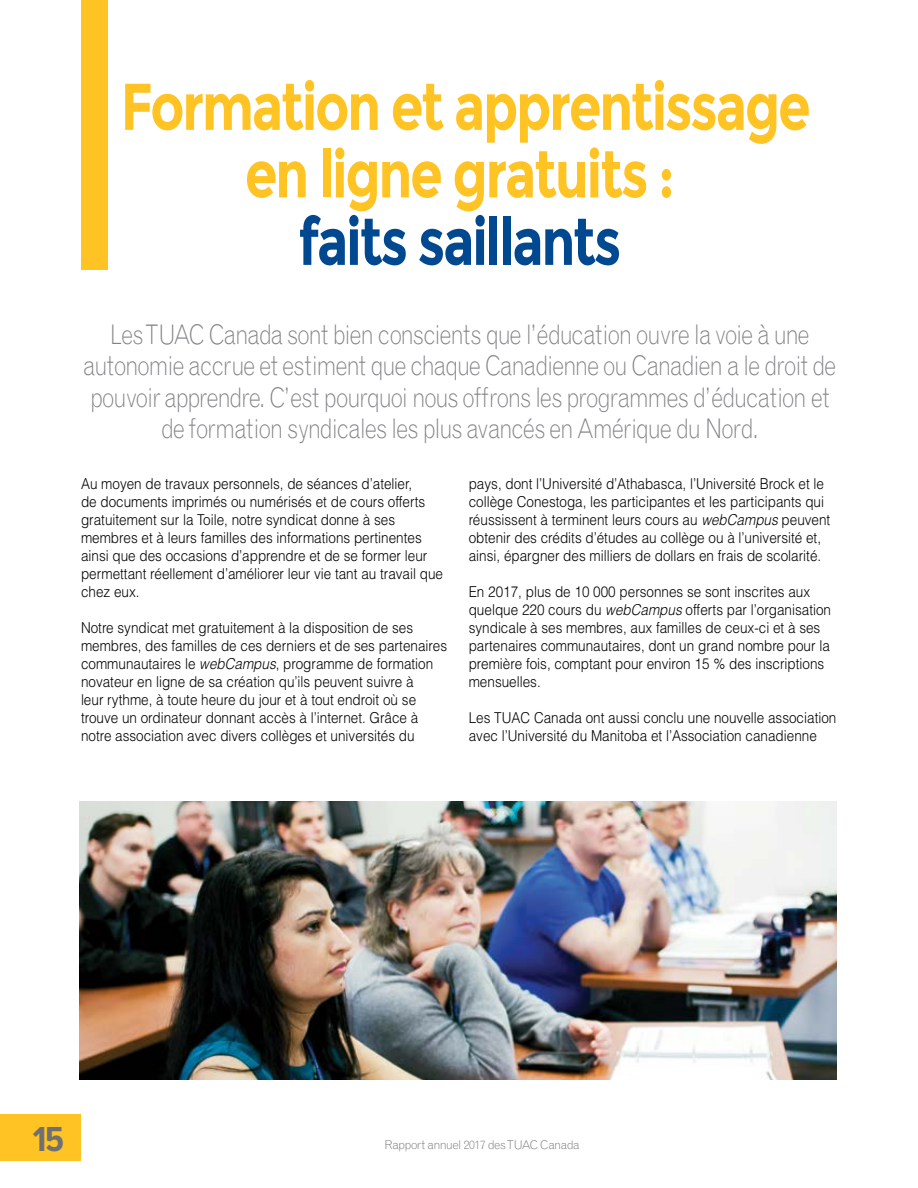
<style>
.page{position:relative;width:918px;height:1188px;background:#fff}
.page>*{position:absolute;margin:0;border:0;box-sizing:border-box;transform-origin:0 0}
.t1{font:700 66px/67.5px "Montserrat";letter-spacing:-.04em;color:#ffc423;text-align:center;scale:.8 1}
.t2{font:700 66px "Montserrat";letter-spacing:-.04em;color:#004990;scale:.8 1}
.t3{font:700 36px "Proxima Nova Cond";color:#6f7073}
.t4{font:300 27px/31.5px "Grotesque MT Std";letter-spacing:-.05em;color:#808285;text-align:center;scale:.85 1}
.t5{font:300 15px/18px "Helvetica LT Std";color:#000;scale:.9 1}
.t6{font:300 12px "Grotesque MT Std";letter-spacing:-.04em;color:#6f7073}
.s1{font-style:italic}
</style>
<div class="page">
<div style="left:0;top:1115px;width:81px;height:46px;background:#ffc423"></div>
<img style="left:80px;top:801px;width:757px;height:279px">
<div style="left:81px;top:0;width:27px;height:270px;background:#ffc423"></div>
<h1 class="t1" style="left:121px;top:73px;width:864px">Formation et apprentissage en ligne gratuits :</h1>
<h1 class="t2" style="left:298px;top:202px;width:405px">faits saillants</h1>
<p class="t4" style="left:83px;top:318px;width:888px">Les TUAC Canada sont bien conscients que l’éducation ouvre la voie à une autonomie accrue et estiment que chaque Canadienne ou Canadien a le droit de pouvoir apprendre. C’est pourquoi nous offrons les programmes d’éducation et de formation syndicales les plus avancés en Amérique du Nord.</p>
<p class="t5" style="left:81px;top:474px;width:404px">Au moyen de travaux personnels, de séances d’atelier,<br>de documents imprimés ou numérisés et de cours offerts gratuitement sur la Toile, notre syndicat donne à ses membres et à leurs familles des informations pertinentes ainsi que des occasions d’apprendre et de se former leur permettant réellement d’améliorer leur vie tant au travail que chez eux.</p>
<p class="t5" style="left:81px;top:618px;width:408px">Notre syndicat met gratuitement à la disposition de ses membres, des familles de ces derniers et de ses partenaires communautaires le <span class="s1">webCampus</span>, programme de formation novateur en ligne de sa création qu’ils peuvent suivre à<br>leur rythme, à toute heure du jour et à tout endroit où se trouve un ordinateur donnant accès à l’internet. Grâce à notre association avec divers collèges et universités du</p>
<p class="t5" style="left:469px;top:474px;width:403px">pays, dont l’Université d’Athabasca, l’Université Brock et le collège Conestoga, les participantes et les participants qui réussissent à terminent leurs cours au <span class="s1">webCampus</span> peuvent obtenir des crédits d’études au collège ou à l’université et, ainsi, épargner des milliers de dollars en frais de scolarité.</p>
<p class="t5" style="left:469px;top:582px;width:404px">En 2017, plus de 10 000 personnes se sont inscrites aux quelque 220 cours du <span class="s1">webCampus</span> offerts par l’organisation syndicale à ses membres, aux familles de ceux-ci et à ses partenaires communautaires, dont un grand nombre pour la première fois, comptant pour environ 15 % des inscriptions mensuelles.</p>
<p class="t5" style="left:469px;top:708px;width:410px">Les TUAC Canada ont aussi conclu une nouvelle association avec l’Université du Manitoba et l’Association canadienne</p>
<h2 class="t3" style="left:33px;top:1119px;width:33px">15</h2>
<p class="t6" style="left:384px;top:1138px;width:197px">Rapport annuel 2017 des TUAC Canada</p>
</div>
